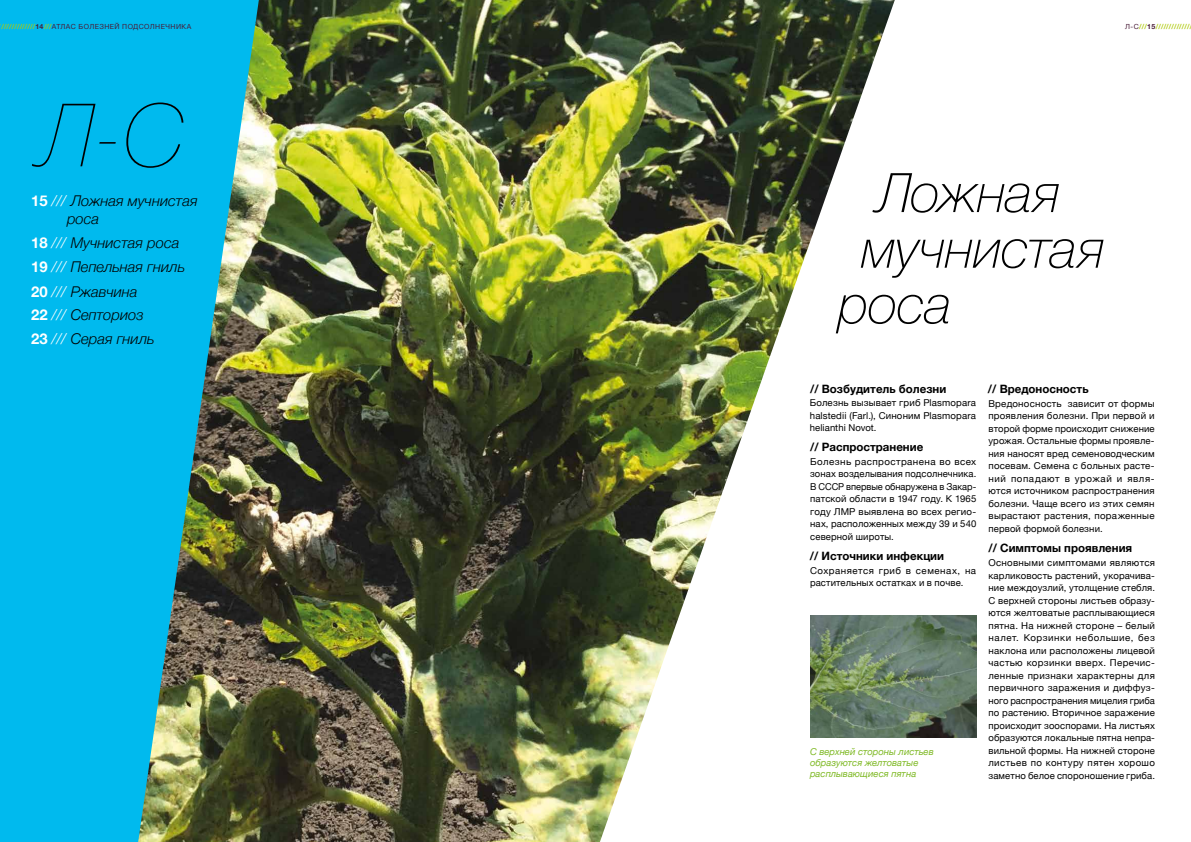
<style>
.page{position:relative;width:1191px;height:842px;background:#fff}
.page>*{position:absolute;margin:0;border:0;box-sizing:border-box;transform-origin:0 0}
.t1{font:italic 200 87.9px "Helvetica Neue Cyr";color:#000}
.t2{font:italic 100 54.5px "Helvetica Neue";letter-spacing:-.005em;color:#000}
.t3{font:italic 300 14.8px/24px "Helvetica Neue";color:#000}
.t4{font:700 11.5px "Helvetica Neue";color:#000}
.t5{font:9.5px/12.5px "Helvetica Neue";letter-spacing:.015em;color:#000;text-align:justify}
.t6{font:italic 9.5px/11px "Helvetica Neue";color:#80ba27}
.t7{font:7px "Helvetica Neue";letter-spacing:.06em;color:#491c38}
.t8{font:500 7px "Helvetica Neue";color:#afca0b}
.s1{font-weight:500;color:#afca0b}
.s2{font-weight:700}
.s3{font-weight:400;color:#491c38}
.s4{font-weight:700;color:#491c38}
.s5{font-weight:700;font-style:normal;color:#fff}
.s6{color:#fff}
</style>
<div class="page">
<img style="left:259px;top:0;width:635px;height:842px">
<svg style="left:0;top:0;width:259px;height:842px;background:#1aa9c8"></svg>
<img style="left:810px;top:616px;width:166px;height:122px">
<p class="t7" style="left:-1px;top:21px;width:194px"><span class="s1">//////////////</span><span class="s2">14</span><span class="s1">///</span>АТЛАС БОЛЕЗНЕЙ ПОДСОЛНЕЧНИКА</p>
<p class="t8" style="left:1125px;top:21px;width:69px"><span class="s3">Л-С</span>///<span class="s4">15</span>//////////////</p>
<h1 class="t1" style="left:37px;top:86px;width:148px">Л-С</h1>
<h3 class="t3" style="left:67px;top:191px;width:132px;line-height:17.8px;text-indent:-36px"><span class="s5">15</span> <span class="s6">///</span> Ложная мучнистая роса</h3>
<h3 class="t3" style="left:31px;top:230px;width:155px"><span class="s5">18</span> <span class="s6">///</span> Мучнистая роса<br><span class="s5">19</span> <span class="s6">///</span> Пепельная гниль<br><span class="s5">20</span> <span class="s6">///</span> Ржавчина<br><span class="s5">22</span> <span class="s6">///</span> Септориоз<br><span class="s5">23</span> <span class="s6">///</span> Серая гниль</h3>
<h2 class="t2" style="left:876px;top:151px;width:185px">Ложная</h2>
<h2 class="t2" style="left:861px;top:206px;width:245px">мучнистая</h2>
<h2 class="t2" style="left:838px;top:262px;width:115px">роса</h2>
<p class="t4" style="left:810px;top:380px;width:138px">// Возбудитель болезни</p>
<p class="t5" style="left:810px;top:397px;width:168px">Болезнь вызывает гриб Plasmopara halstedii (Farl.), Синоним Plasmopara helianthi Novot.</p>
<p class="t5" style="left:810px;top:456px;width:168px">Болезнь распространена во всех зонах возделывания подсолнечника.<br>В СССР впервые обнаружена в Закар&shy;патской области в 1947 году. К 1965 году ЛМР выявлена во всех регио&shy;нах, расположенных между 39 и 540 северной широты.</p>
<p class="t4" style="left:810px;top:438px;width:115px">// Распространение</p>
<p class="t4" style="left:810px;top:547px;width:136px">// Источники инфекции</p>
<p class="t5" style="left:810px;top:565px;width:168px">Сохраняется гриб в семенах, на растительных остатках и в почве.</p>
<p class="t6" style="left:810px;top:746px;width:125px">С верхней стороны листьев образуются желтоватые расплывающиеся пятна</p>
<p class="t4" style="left:988px;top:380px;width:102px">// Вредоносность</p>
<p class="t5" style="left:988px;top:397px;width:168px">Вредоносность зависит от формы проявления болезни. При первой и второй форме происходит снижение урожая. Остальные формы проявле&shy;ния наносят вред семеноводческим посевам. Семена с больных расте&shy;ний попадают в урожай и явля&shy;ются источником распространения болезни. Чаще всего из этих семян вырастают растения, пораженные первой формой болезни.</p>
<p class="t4" style="left:988px;top:539px;width:145px">// Симптомы проявления</p>
<p class="t5" style="left:988px;top:557px;width:168px">Основными симптомами являются карликовость растений, укорачива&shy;ние междоузлий, утолщение стебля.<br>С верхней стороны листьев образу&shy;ются желтоватые расплывающиеся пятна. На нижней стороне – белый налет. Корзинки небольшие, без наклона или расположены лицевой частью корзинки вверх. Перечис&shy;ленные признаки характерны для первичного заражения и диффуз&shy;ного распространения мицелия гриба по растению. Вторичное заражение происходит зооспорами. На листьях образуются локальные пятна непра&shy;вильной формы. На нижней стороне листьев по контуру пятен хорошо заметно белое спороношение гриба.</p>
</div>
